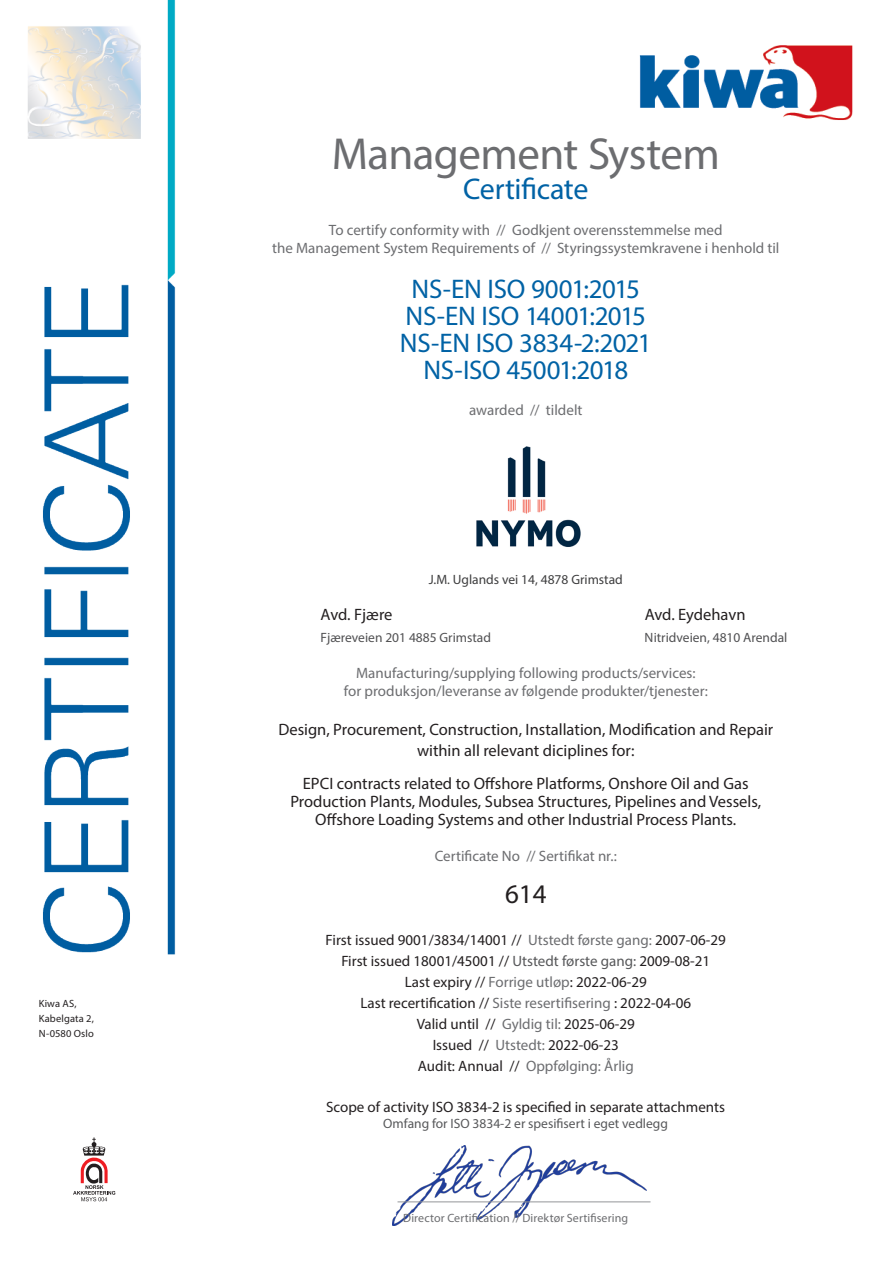
<style>
.page{position:relative;width:893px;height:1263px;background:#fff}
.page>*{position:absolute;margin:0;border:0;box-sizing:border-box;transform-origin:0 0}
.certificate_title{font:45px "Myriad Pro";letter-spacing:-.015em;color:#6c6d70}
.certificate{font:30px "Myriad Pro";letter-spacing:-.01em;color:#0062a5}
.certificate-2{font:27px "Myriad Pro";letter-spacing:-.015em;color:#0062a5}
.t1{font:27px "Myriad Pro";color:#231f20}
.t2{font:16.5px "Myriad Pro";color:#231f20}
.t3{font:15px "Myriad Pro";color:#231f20}
.explanation_text{font:15px "Myriad Pro";color:#6c6d70}
.t4{font:13.5px "Myriad Pro";color:#505052}
.t5{font:13.5px "Myriad Pro";color:#57585a}
.t6{font:13.5px "Myriad Pro";color:#3e3e3f}
.t7{font:12px "Myriad Pro";letter-spacing:.01em;color:#6c6d70}
.t8{font:10.5px/15px "Myriad Pro";letter-spacing:.015em;color:#231f20}
.s1{color:#6c6d70}
.s2{color:#57585a}
.s3{color:#231f20}
</style>
<div class="page">
<img style="left:28px;top:0;width:825px;height:1226px">
<img style="left:392px;top:1145px;width:254px;height:80px">
<hr style="left:397px;top:1201px;width:253px;height:1px;background:#939598">
<img style="left:458px;top:434px;width:136px;height:123px">
<p class="t8" style="left:39px;top:995px;width:57px">Kiwa AS,<br>Kabelgata 2,<br>N-0580 Oslo</p>
<p class="certificate_title" style="left:332px;top:127px;width:390px">Management System</p>
<p class="certificate" style="left:463px;top:171px;width:127px">Certificate</p>
<p class="explanation_text" style="left:329px;top:221px;width:395px">To certify conformity with // Godkjent overensstemmelse med</p>
<p class="explanation_text" style="left:272px;top:239px;width:509px">the Management System Requirements of // Styringssystemkravene i henhold til</p>
<p class="certificate-2" style="left:412px;top:273px;width:230px">NS-EN ISO 9001:2015</p>
<p class="certificate-2" style="left:406px;top:300px;width:242px">NS-EN ISO 14001:2015</p>
<p class="certificate-2" style="left:400px;top:327px;width:253px">NS-EN ISO 3834-2:2021</p>
<p class="certificate-2" style="left:423px;top:354px;width:206px">NS-ISO 45001:2018</p>
<p class="explanation_text" style="left:469px;top:401px;width:115px">awarded // tildelt</p>
<p class="t6" style="left:429px;top:571px;width:196px">J.M. Uglands vei 14, 4878 Grimstad</p>
<p class="t2" style="left:321px;top:604px;width:73px">Avd. Fjære</p>
<p class="t2" style="left:645px;top:604px;width:102px">Avd. Eydehavn</p>
<p class="t4" style="left:321px;top:629px;width:172px">Fjæreveien 201 4885 Grimstad</p>
<p class="t4" style="left:645px;top:629px;width:144px">Nitridveien, 4810 Arendal</p>
<p class="explanation_text" style="left:356px;top:663px;width:341px">Manufacturing/supplying following products/services:</p>
<p class="explanation_text" style="left:344px;top:681px;width:366px">for produksjon/leveranse av følgende produkter/tjenester:</p>
<p class="t2" style="left:278px;top:719px;width:496px">Design, Procurement, Construction, Installation, Modification and Repair</p>
<p class="t2" style="left:417px;top:740px;width:219px">within all relevant diciplines for:</p>
<p class="t2" style="left:303px;top:773px;width:447px">EPCI contracts related to Offshore Platforms, Onshore Oil and Gas</p>
<p class="t2" style="left:290px;top:791px;width:472px">Production Plants, Modules, Subsea Structures, Pipelines and Vessels,</p>
<p class="t2" style="left:315px;top:809px;width:422px">Offshore Loading Systems and other Industrial Process Plants.</p>
<p class="explanation_text" style="left:435px;top:846px;width:184px">Certificate No // Sertifikat nr.:</p>
<p class="t1" style="left:505px;top:877px;width:43px">614</p>
<p class="t3" style="left:326px;top:930px;width:402px">First issued 9001/3834/14001 // <span class="s1">Utstedt første gang:</span> 2007-06-29</p>
<p class="t3" style="left:341px;top:951px;width:370px">First issued 18001/45001 // <span class="s2">Utstedt første gang:</span> 2009-08-21</p>
<p class="t3" style="left:405px;top:972px;width:244px">Last expiry // <span class="s1">Forrige utløp</span>: 2022-06-29</p>
<p class="t3" style="left:360px;top:993px;width:332px">Last recertification // <span class="s1">Siste resertifisering</span> : 2022-04-06</p>
<p class="t3" style="left:417px;top:1014px;width:220px">Valid until // <span class="s1">Gyldig til:</span> 2025-06-29</p>
<p class="t3" style="left:433px;top:1035px;width:188px">Issued // <span class="s1">Utstedt:</span> 2022-06-23</p>
<p class="explanation_text" style="left:418px;top:1056px;width:218px"><span class="s3">Audit: Annual //</span> Oppfølging: Årlig</p>
<p class="t3" style="left:326px;top:1097px;width:401px">Scope of activity ISO 3834-2 is specified in separate attachments</p>
<p class="t5" style="left:383px;top:1115px;width:286px">Omfang for ISO 3834-2 er spesifisert i eget vedlegg</p>
<p class="t7" style="left:403px;top:1211px;width:226px">Director Certification // Direktør Sertifisering</p>
</div>
